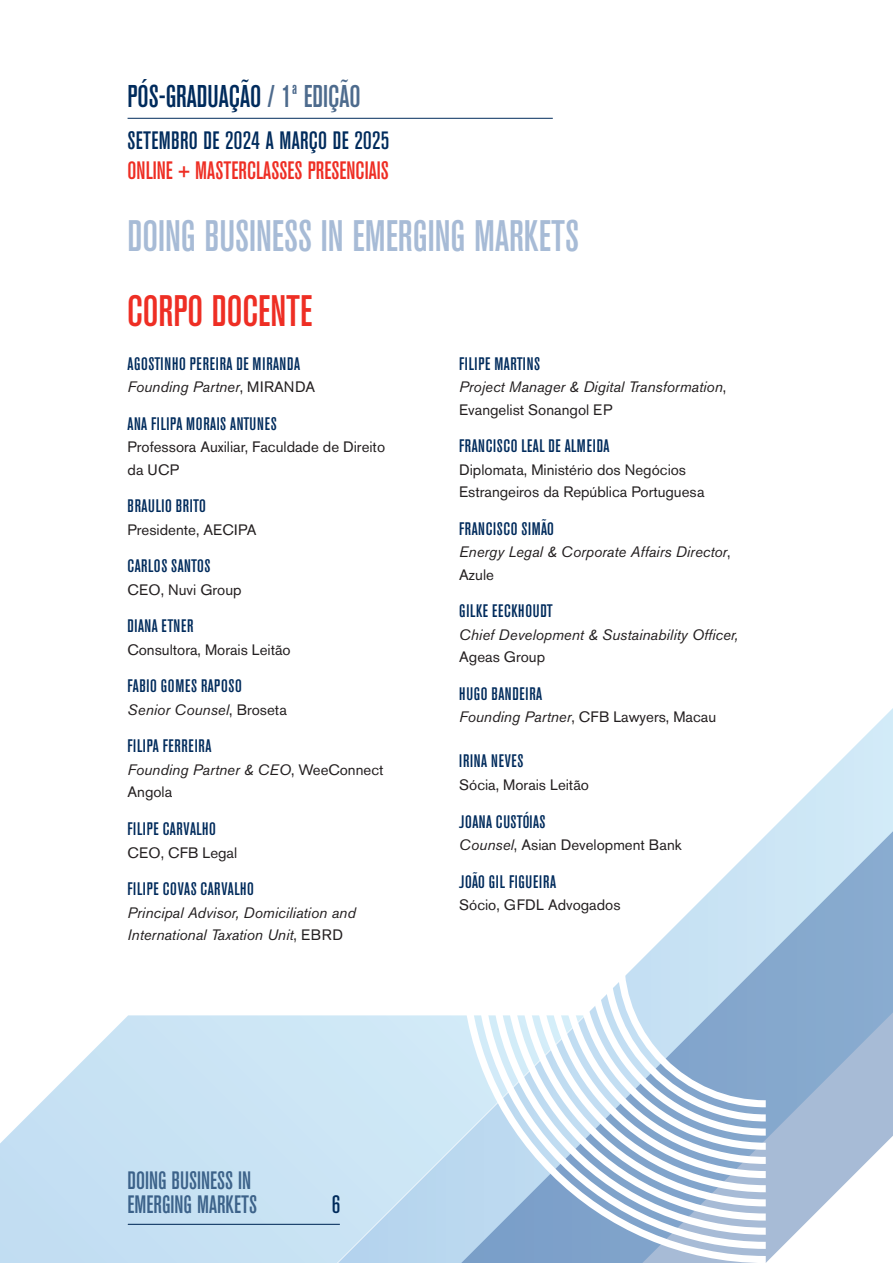
<style>
.page{position:relative;width:893px;height:1263px;background:#fff}
.page>*{position:absolute;margin:0;border:0;box-sizing:border-box;transform-origin:0 0}
.t1{font:500 condensed 43.65px "Akzidenz Grotesk BE";color:#a7bbd6;scale:.96 1}
.t2{font:500 condensed 43.65px "Akzidenz Grotesk BE";color:#ee2e24;scale:.96 1}
.t3{font:500 condensed 31.2px "Akzidenz Grotesk BE";color:#002b5c;scale:.96 1}
.t4{font:500 condensed 24.9px "Akzidenz Grotesk BE";letter-spacing:.005em;color:#ee2e24;scale:.96 1}
.t5{font:500 condensed 24.9px/24px "Akzidenz Grotesk BE";color:rgb(0 43 92/.7);scale:.96 1}
.t6{font:500 condensed 24.9px "Akzidenz Grotesk BE";letter-spacing:.015em;color:#002b5c;scale:.96 1}
.t7{font:500 condensed 18px "Akzidenz Grotesk BE";letter-spacing:.035em;color:#002b5c}
.t8{font:italic 15px/22.5px "Akzidenz Grotesk BE";color:#231f20}
.t9{font:15px/22.5px "Akzidenz Grotesk BE";color:#231f20}
.s1{color:rgb(0 43 92/.7)}
.s2{font-style:normal}
.s3{font-style:italic}
</style>
<div class="page">
<svg style="left:0;top:1015px;width:451px;height:248px"></svg>
<svg style="left:451px;top:708px;width:442px;height:555px"></svg>
<svg style="left:461px;top:708px;width:305px;height:555px"></svg>
<svg style="left:475px;top:708px;width:291px;height:541px"></svg>
<svg style="left:490px;top:708px;width:276px;height:527px"></svg>
<svg style="left:504px;top:708px;width:262px;height:512px"></svg>
<svg style="left:518px;top:711px;width:248px;height:495px"></svg>
<svg style="left:532px;top:725px;width:234px;height:467px"></svg>
<svg style="left:546px;top:739px;width:220px;height:439px"></svg>
<svg style="left:560px;top:753px;width:206px;height:411px"></svg>
<svg style="left:575px;top:767px;width:191px;height:383px"></svg>
<svg style="left:589px;top:782px;width:177px;height:353px"></svg>
<svg style="left:603px;top:796px;width:163px;height:325px"></svg>
<svg style="left:617px;top:810px;width:149px;height:297px"></svg>
<hr style="left:128px;top:118px;width:425px;height:1px;background:#002b5c">
<hr style="left:128px;top:1224px;width:212px;height:1px;background:#002b5c">
<h2 class="t3" style="left:128px;top:79px;width:244px">PÓS-GRADUAÇÃO <span class="s1">/ 1ª EDIÇÃO</span></h2>
<h3 class="t6" style="left:128px;top:127px;width:274px">SETEMBRO DE 2024 A MARÇO DE 2025</h3>
<h3 class="t4" style="left:128px;top:157px;width:274px">ONLINE + MASTERCLASSES PRESENCIAIS</h3>
<h1 class="t1" style="left:128px;top:212px;width:472px">DOING BUSINESS IN EMERGING MARKETS</h1>
<h1 class="t2" style="left:127px;top:287px;width:195px">CORPO DOCENTE</h1>
<p class="t7" style="left:128px;top:354px;width:174px">AGOSTINHO PEREIRA DE MIRANDA</p>
<p class="t8" style="left:128px;top:376px;width:189px">Founding Partner<span class="s2">, MIRANDA</span></p>
<p class="t7" style="left:128px;top:414px;width:151px">ANA FILIPA MORAIS ANTUNES</p>
<p class="t9" style="left:128px;top:436px;width:259px">Professora Auxiliar, Faculdade de Direito da UCP</p>
<p class="t7" style="left:128px;top:496px;width:80px">BRAULIO BRITO</p>
<p class="t9" style="left:128px;top:518px;width:130px">Presidente, AECIPA</p>
<p class="t7" style="left:128px;top:556px;width:84px">CARLOS SANTOS</p>
<p class="t9" style="left:128px;top:578px;width:116px">CEO, Nuvi Group</p>
<p class="t7" style="left:128px;top:616px;width:67px">DIANA ETNER</p>
<p class="t9" style="left:128px;top:638px;width:165px">Consultora, Morais Leitão</p>
<p class="t7" style="left:128px;top:676px;width:116px">FABIO GOMES RAPOSO</p>
<p class="t8" style="left:128px;top:698px;width:161px">Senior Counsel<span class="s2">, Broseta</span></p>
<p class="t7" style="left:128px;top:736px;width:85px">FILIPA FERREIRA</p>
<p class="t8" style="left:128px;top:758px;width:258px">Founding Partner &amp; CEO<span class="s2">, WeeConnect<br>Angola</span></p>
<p class="t7" style="left:128px;top:819px;width:90px">FILIPE CARVALHO</p>
<p class="t9" style="left:128px;top:841px;width:111px">CEO, CFB Legal</p>
<p class="t7" style="left:128px;top:879px;width:128px">FILIPE COVAS CARVALHO</p>
<p class="t8" style="left:128px;top:901px;width:230px">Principal Advisor, Domiciliation and<br>International Taxation Unit<span class="s2">, EBRD</span></p>
<p class="t7" style="left:459px;top:354px;width:82px">FILIPE MARTINS</p>
<p class="t8" style="left:459px;top:376px;width:268px">Project Manager &amp; Digital Transformation<span class="s2">,<br>Evangelist Sonangol EP</span></p>
<p class="t7" style="left:459px;top:436px;width:152px">FRANCISCO LEAL DE ALMEIDA</p>
<p class="t9" style="left:459px;top:458px;width:247px">Diplomata, Ministério dos Negócios<br>Estrangeiros da República Portuguesa</p>
<p class="t7" style="left:459px;top:519px;width:96px">FRANCISCO SIMÃO</p>
<p class="t8" style="left:459px;top:541px;width:273px">Energy Legal &amp; Corporate Affairs Director<span class="s2">,<br>Azule</span></p>
<p class="t7" style="left:459px;top:601px;width:95px">GILKE EECKHOUDT</p>
<p class="t8" style="left:459px;top:623px;width:281px">Chief Development &amp; Sustainability Officer,</p>
<p class="t9" style="left:459px;top:646px;width:87px">Ageas Group</p>
<p class="t7" style="left:459px;top:684px;width:85px">HUGO BANDEIRA</p>
<p class="t9" style="left:459px;top:706px;width:258px"><span class="s3">Founding Partner</span>, CFB Lawyers, Macau</p>
<p class="t7" style="left:459px;top:751px;width:66px">IRINA NEVES</p>
<p class="t9" style="left:459px;top:773px;width:131px">Sócia, Morais Leitão</p>
<p class="t7" style="left:459px;top:811px;width:88px">JOANA CUSTÓIAS</p>
<p class="t9" style="left:459px;top:833px;width:224px"><span class="s3">Counsel</span>, Asian Development Bank</p>
<p class="t7" style="left:459px;top:871px;width:98px">JOÃO GIL FIGUEIRA</p>
<p class="t9" style="left:459px;top:893px;width:163px">Sócio, GFDL Advogados</p>
<h3 class="t5" style="left:128px;top:1168px;width:136px">DOING BUSINESS IN<br>EMERGING MARKETS</h3>
<h3 class="t6" style="left:332px;top:1190px;width:10px">6</h3>
</div>
